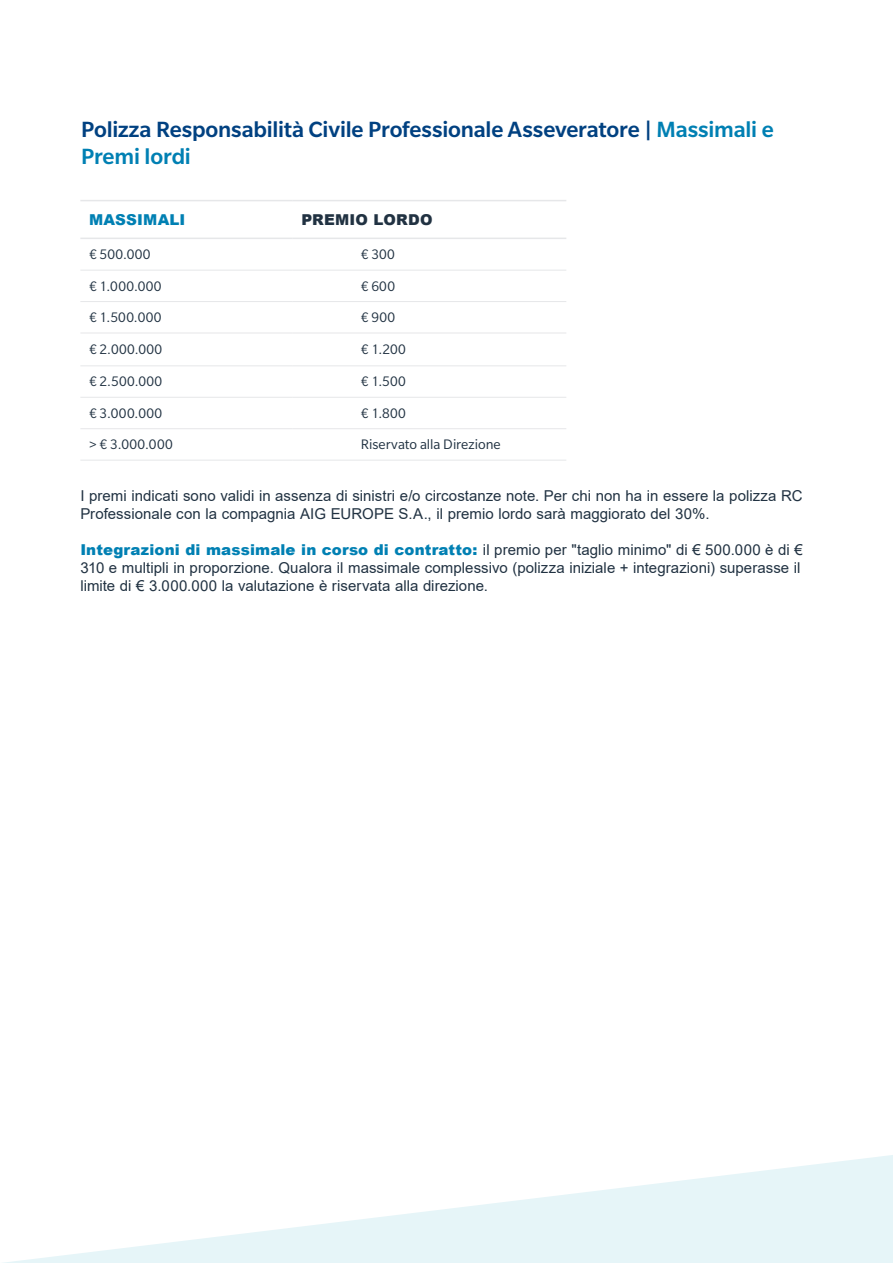
<style>
.page{position:relative;width:893px;height:1263px;background:#fff}
.page>*{position:absolute;margin:0;border:0;box-sizing:border-box;transform-origin:0 0}
.Body_Subhead_2_16_18{font:500 24px/27px "Slate Pro";letter-spacing:-.005em;color:#014181}
.Table_Header_Standar{font:15px/18px "Arial";color:#213242}
.Table_Body_Standard{font:15px "Slate Pro";letter-spacing:.025em;color:#213242}
.Table_Body_Standard-2{font:15px "Slate Pro";color:#213242}
.Table_Header_Standar-2{font:900 15px "Arial";letter-spacing:.01em;color:#213242}
.Table_Header_Standar-3{font:900 15px "Arial";letter-spacing:.015em;color:#0080b3}
.s1{color:#0080b3}
.s2{font-weight:900;color:#0080b3}
</style>
<div class="page">
<svg style="left:3px;top:1155px;width:890px;height:108px;fill:#eef8fa"></svg>
<hr style="left:80px;top:200px;width:213px;height:1px;background:#e6e7e9">
<hr style="left:293px;top:200px;width:273px;height:1px;background:#e6e7e9">
<hr style="left:80px;top:238px;width:213px;height:1px;background:#e6e7e9">
<hr style="left:293px;top:238px;width:273px;height:1px;background:#e6e7e9">
<hr style="left:80px;top:270px;width:213px;height:1px;background:#e6e7e9">
<hr style="left:293px;top:270px;width:273px;height:1px;background:#e6e7e9">
<hr style="left:80px;top:301px;width:213px;height:1px;background:#e6e7e9">
<hr style="left:293px;top:301px;width:273px;height:1px;background:#e6e7e9">
<hr style="left:80px;top:333px;width:213px;height:1px;background:#e6e7e9">
<hr style="left:293px;top:333px;width:273px;height:1px;background:#e6e7e9">
<hr style="left:80px;top:365px;width:213px;height:1px;background:#e6e7e9">
<hr style="left:293px;top:365px;width:273px;height:1px;background:#e6e7e9">
<hr style="left:80px;top:397px;width:213px;height:1px;background:#e6e7e9">
<hr style="left:293px;top:397px;width:273px;height:1px;background:#e6e7e9">
<hr style="left:80px;top:428px;width:213px;height:1px;background:#e6e7e9">
<hr style="left:80px;top:460px;width:213px;height:1px;background:#e6e7e9">
<hr style="left:293px;top:428px;width:273px;height:1px;background:#e6e7e9">
<hr style="left:293px;top:460px;width:273px;height:1px;background:#e6e7e9">
<p class="Body_Subhead_2_16_18" style="left:81px;top:116px;width:694px">Polizza Responsabilità Civile Professionale Asseveratore | <span class="s1">Massimali e<br>Premi lordi</span></p>
<p class="Table_Header_Standar-3" style="left:89px;top:209px;width:98px">MASSIMALI</p>
<p class="Table_Header_Standar-2" style="left:301px;top:209px;width:133px">PREMIO LORDO</p>
<p class="Table_Body_Standard" style="left:89px;top:247px;width:63px">€ 500.000</p>
<p class="Table_Body_Standard" style="left:361px;top:247px;width:36px">€ 300</p>
<p class="Table_Body_Standard" style="left:89px;top:278px;width:74px">€ 1.000.000</p>
<p class="Table_Body_Standard" style="left:361px;top:278px;width:36px">€ 600</p>
<p class="Table_Body_Standard" style="left:89px;top:310px;width:74px">€ 1.500.000</p>
<p class="Table_Body_Standard" style="left:361px;top:310px;width:36px">€ 900</p>
<p class="Table_Body_Standard" style="left:89px;top:341px;width:75px">€ 2.000.000</p>
<p class="Table_Body_Standard" style="left:361px;top:341px;width:46px">€ 1.200</p>
<p class="Table_Body_Standard" style="left:89px;top:374px;width:75px">€ 2.500.000</p>
<p class="Table_Body_Standard" style="left:361px;top:374px;width:47px">€ 1.500</p>
<p class="Table_Body_Standard" style="left:89px;top:405px;width:75px">€ 3.000.000</p>
<p class="Table_Body_Standard" style="left:361px;top:405px;width:47px">€ 1.800</p>
<p class="Table_Body_Standard" style="left:89px;top:437px;width:85px">&gt; € 3.000.000</p>
<p class="Table_Body_Standard-2" style="left:361px;top:437px;width:141px">Riservato alla Direzione</p>
<p class="Table_Header_Standar" style="left:80px;top:487px;width:724px">I premi indicati sono validi in assenza di sinistri e/o circostanze note. Per chi non ha in essere la polizza RC<br>Professionale con la compagnia AIG EUROPE S.A., il premio lordo sarà maggiorato del 30%.</p>
<p class="Table_Header_Standar" style="left:80px;top:541px;width:724px"><span class="s2">Integrazioni di massimale in corso di contratto:</span> il premio per "taglio minimo" di € 500.000 è di €<br>310 e multipli in proporzione. Qualora il massimale complessivo (polizza iniziale + integrazioni) superasse il limite di € 3.000.000 la valutazione è riservata alla direzione.</p>
</div>
